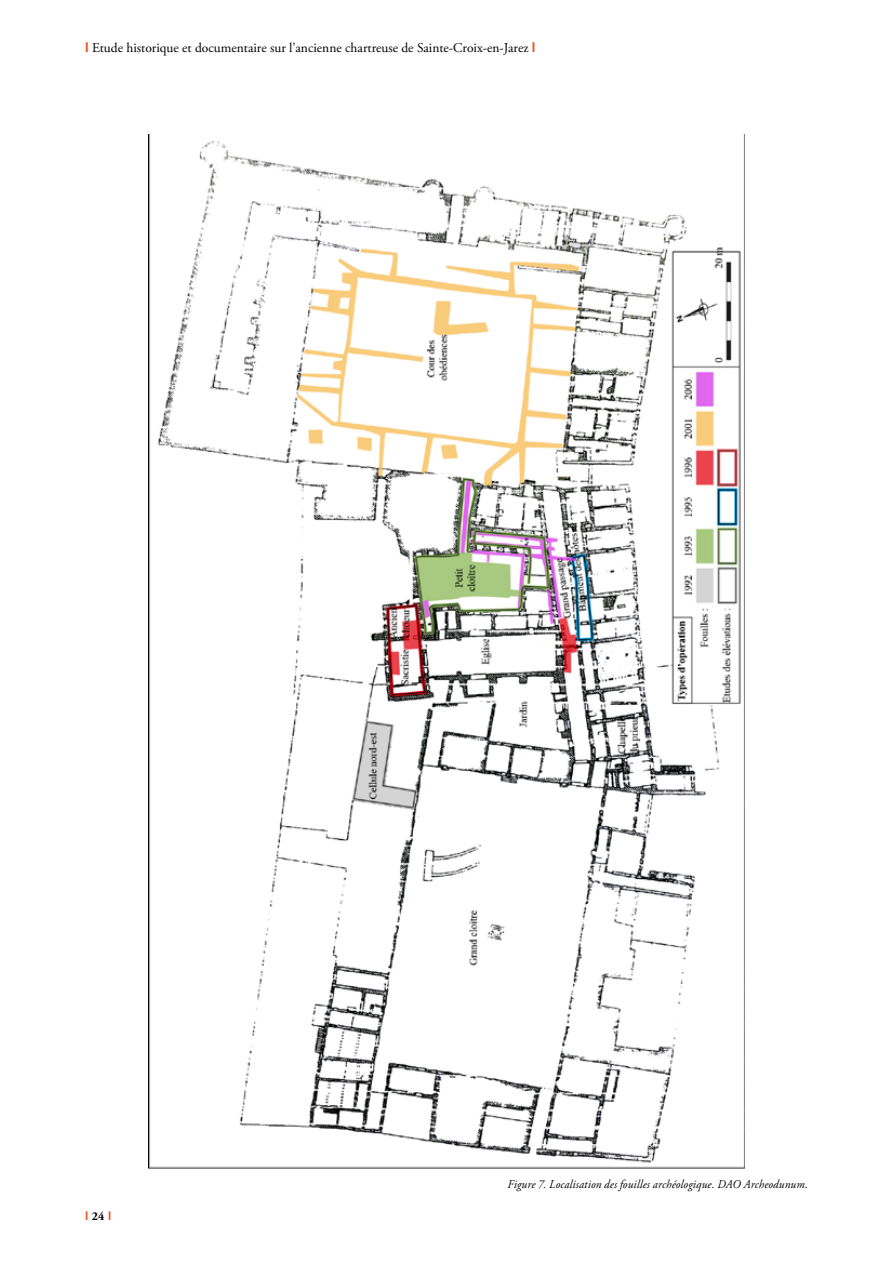
<style>
.page{position:relative;width:893px;height:1263px;background:#fff}
.page>*{position:absolute;margin:0;border:0;box-sizing:border-box;transform-origin:0 0}
.t1{font:13.5px "Adobe Garamond Pro";color:#000}
.t2{font:italic 12px "Adobe Garamond Pro";letter-spacing:.015em;color:#000;scale:.95 1}
.t3{font:700 12px "Arial";color:#e95124;scale:.95 1}
.s1{font-family:"Arial";font-weight:700;color:#e95124}
.s2{font-family:"Adobe Garamond Pro";color:#000}
</style>
<div class="page">
<img style="left:148px;top:135px;width:597px;height:1034px">
<p class="t1" style="left:85px;top:40px;width:452px"><span class="s1">I</span> Etude historique et documentaire sur l’ancienne chartreuse de Sainte-Croix-en-Jarez <span class="s1">I</span></p>
<p class="t3" style="left:85px;top:1208px;width:29px">I<span class="s2">24</span>I</p>
<p class="t2" style="left:507px;top:1177px;width:318px">Figure 7. Localisation des fouilles archéologique. DAO Archeodunum.</p>
</div>
